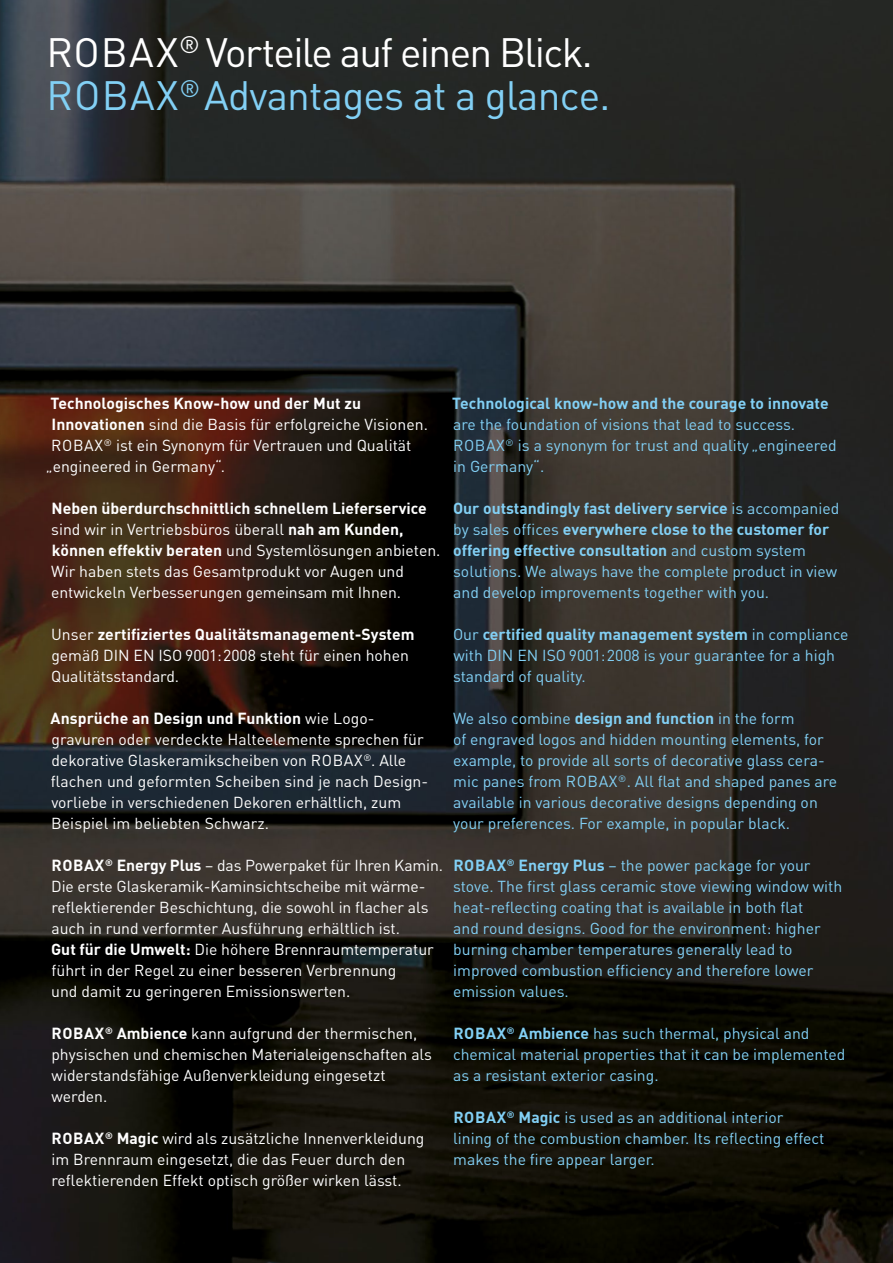
<style>
.page{position:relative;width:893px;height:1263px;background:#fff}
.page>*{position:absolute;margin:0;border:0;box-sizing:border-box;transform-origin:0 0}
.t1{font:40.5px/43.5px "DIN";letter-spacing:-.02em;color:#fff}
.t2{font:15.75px/21px "DIN";color:#fff}
.t3{font:15.75px/21px "DIN";color:#82d0f5}
.t4{font:700 15.75px "DIN";color:#82d0f5}
.t5{font:700 15.75px "DIN";letter-spacing:.005em;color:#fff}
.s1{color:#82d0f5}
.s2{font-weight:700}
</style>
<div class="page">
<img style="left:0;top:0;width:893px;height:1263px">
<h1 class="t1" style="left:46px;top:30px;width:565px">ROBAX<sup>®</sup> Vorteile auf einen Blick.<br><span class="s1">ROBAX</span><sup>®</sup> <span class="s1">Advantages at a glance.</span></h1>
<p class="t5" style="left:50px;top:393px;width:312px">Technologisches Know-how und der Mut zu</p>
<p class="t2" style="left:51px;top:413px;width:378px"><span class="s2">Innovationen</span> sind die Basis für erfolgreiche Visionen.</p>
<p class="t2" style="left:51px;top:434px;width:362px">ROBAX<sup>®</sup> ist ein Synonym für Vertrauen und Qualität</p>
<p class="t2" style="left:46px;top:455px;width:181px">„engineered in Germany“.</p>
<p class="t2" style="left:51px;top:497px;width:391px"><span class="s2">Neben überdurchschnittlich schnellem Lieferservice </span>sind wir in Vertriebsbüros überall <span class="s2">nah am Kunden, können effektiv beraten</span> und Systemlösungen anbieten.<br>Wir haben stets das Gesamtprodukt vor Augen und entwickeln Verbesserungen gemeinsam mit Ihnen.</p>
<p class="t2" style="left:51px;top:623px;width:365px">Unser <span class="s2">zertifiziertes Qualitätsmanagement-System </span>gemäß DIN EN ISO 9001:2008 steht für einen hohen<br>Qualitätsstandard.</p>
<p class="t2" style="left:51px;top:707px;width:379px"><span class="s2">Ansprüche an Design und Funktion</span> wie Logo&shy;gravuren oder verdeckte Halteelemente sprechen für dekorative Glaskeramikscheiben von ROBAX<sup>®</sup>. Alle flachen und geformten Scheiben sind je nach Design&shy;vorliebe in verschiedenen Dekoren erhältlich, zum Beispiel im beliebten Schwarz.</p>
<p class="t2" style="left:51px;top:854px;width:393px"><span class="s2">ROBAX</span><sup>®</sup> <span class="s2">Energy Plus</span> – das Powerpaket für Ihren Kamin.<br>Die erste Glaskeramik-Kaminsichtscheibe mit wärme&shy;reflektierender Beschichtung, die sowohl in flacher als auch in rund verformter Ausführung erhältlich ist.<br><span class="s2">Gut für die Umwelt:</span> Die höhere Brennraumtemperatur führt in der Regel zu einer besseren Verbrennung<br>und damit zu geringeren Emissionswerten.</p>
<p class="t2" style="left:51px;top:1022px;width:382px"><span class="s2">ROBAX</span><sup>®</sup> <span class="s2">Ambience</span> kann aufgrund der thermischen, physischen und chemischen Materialeigenschaften als widerstandsfähige Außenverkleidung eingesetzt werden.</p>
<p class="t2" style="left:51px;top:1127px;width:375px"><span class="s2">ROBAX</span><sup>®</sup> <span class="s2">Magic</span> wird als zusätzliche Innenverkleidung im Brennraum eingesetzt, die das Feuer durch den reflektierenden Effekt optisch größer wirken lässt.</p>
<p class="t4" style="left:452px;top:393px;width:378px">Technological know-how and the courage to innovate</p>
<p class="t3" style="left:453px;top:413px;width:385px">are the foundation of visions that lead to success.<br>ROBAX<sup>®</sup> is a synonym for trust and quality „engineered in Germany“.</p>
<p class="t3" style="left:453px;top:497px;width:388px"><span class="s2">Our outstandingly fast delivery service</span> is accompanied by sales offices <span class="s2">everywhere close to the customer for offering effective consultation</span> and custom system solutions. We always have the complete product in view and develop improvements together with you.</p>
<p class="t3" style="left:453px;top:623px;width:397px">Our <span class="s2">certified quality management system</span> in compliance with DIN EN ISO 9001:2008 is your guarantee for a high standard of quality.</p>
<p class="t3" style="left:453px;top:707px;width:386px">We also combine <span class="s2">design and function</span> in the form<br>of engraved logos and hidden mounting elements, for example, to provide all sorts of decorative glass cera&shy;mic panes from ROBAX<sup>®</sup>. All flat and shaped panes are available in various decorative designs depending on your preferences. For example, in popular black.</p>
<p class="t3" style="left:453px;top:854px;width:391px"><span class="s2">ROBAX</span><sup>®</sup> <span class="s2">Energy Plus</span> – the power package for your stove. The first glass ceramic stove viewing window with heat-reflecting coating that is available in both flat<br>and round designs. Good for the environment: higher burning chamber temperatures generally lead to improved combustion efficiency and therefore lower emission values.</p>
<p class="t3" style="left:453px;top:1022px;width:394px"><span class="s2">ROBAX</span><sup>®</sup> <span class="s2">Ambience</span> has such thermal, physical and chemical material properties that it can be implemented as a resistant exterior casing.</p>
<p class="t3" style="left:453px;top:1106px;width:373px"><span class="s2">ROBAX</span><sup>®</sup> <span class="s2">Magic</span> is used as an additional interior lining of the combustion chamber. Its reflecting effect makes the fire appear larger.</p>
</div>
